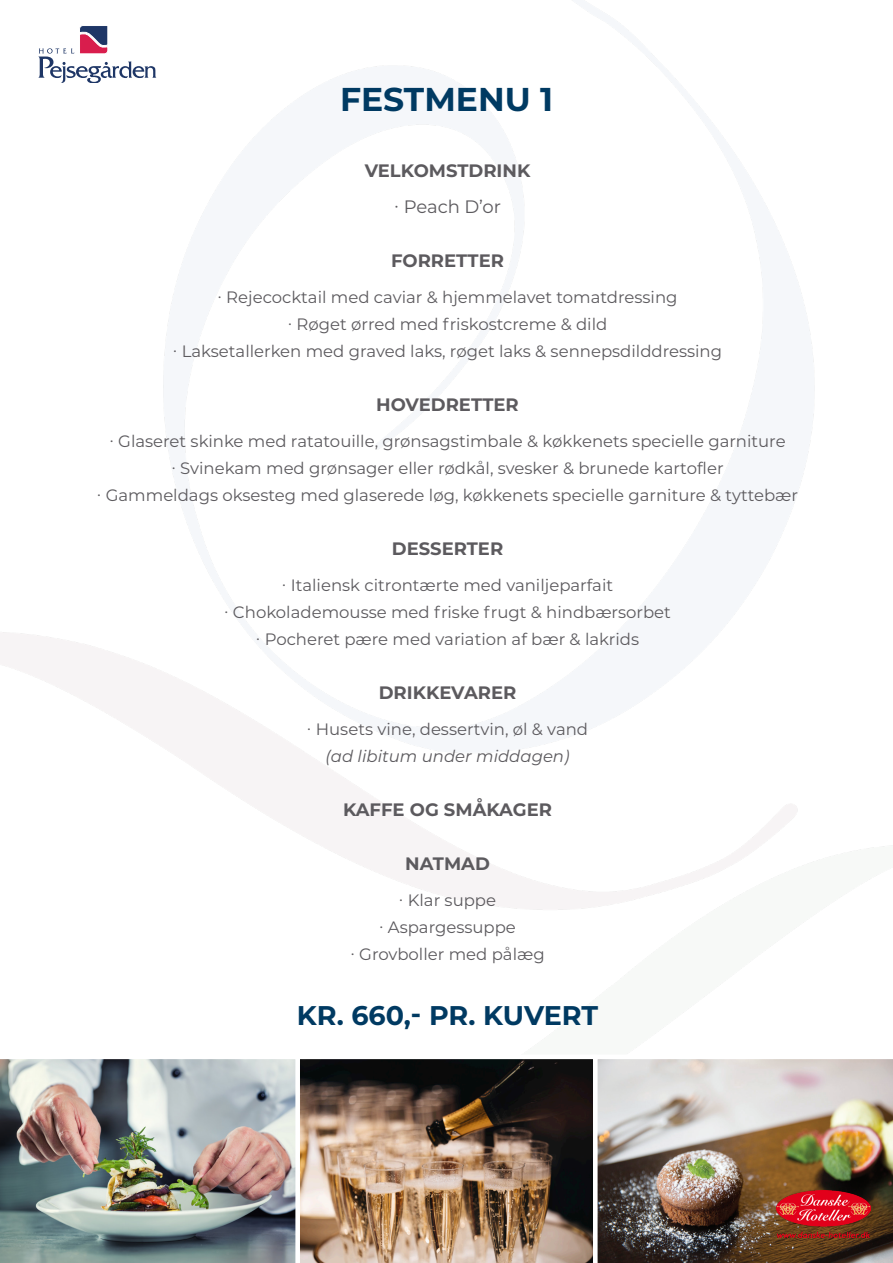
<style>
.page{position:relative;width:893px;height:1263px;background:#fff}
.page>*{position:absolute;margin:0;border:0;box-sizing:border-box;transform-origin:0 0}
.t1{font:700 33px "Montserrat";color:#003a62}
.t2{font:700 27px "Montserrat";color:#003a62}
.t3{font:700 18px "Montserrat";color:#5c5a5e}
.t4{font:18px "Montserrat";letter-spacing:-.01em;color:#5c5a5e}
.t5{font:16.5px/27px "Montserrat";color:#5c5a5e;text-align:center}
.t6{font:italic 16.5px "Montserrat";color:#5c5a5e}
</style>
<div class="page">
<img style="left:0;top:0;width:885px;height:1049px">
<img style="left:300px;top:1059px;width:293px;height:204px">
<img style="left:0;top:1059px;width:296px;height:204px">
<img style="left:597px;top:1059px;width:296px;height:204px">
<img style="left:776px;top:1191px;width:95px;height:46px">
<svg style="left:38px;top:26px;width:118px;height:56px"></svg>
<h1 class="t1" style="left:340px;top:75px;width:214px">FESTMENU 1</h1>
<p class="t3" style="left:365px;top:158px;width:167px">VELKOMSTDRINK</p>
<p class="t4" style="left:394px;top:194px;width:108px">· Peach D’or</p>
<p class="t3" style="left:391px;top:248px;width:114px">FORRETTER</p>
<p class="t5" style="left:173px;top:283px;width:551px">· Rejecocktail med caviar &amp; hjemmelavet tomatdressing<br>· Røget ørred med friskostcreme &amp; dild<br>· Laksetallerken med graved laks, røget laks &amp; sennepsdilddressing</p>
<p class="t3" style="left:376px;top:392px;width:144px">HOVEDRETTER</p>
<p class="t5" style="left:97px;top:427px;width:703px">· Glaseret skinke med ratatouille, grønsagstimbale &amp; køkkenets specielle garniture<br>· Svinekam med grønsager eller rødkål, svesker &amp; brunede kartofler<br>· Gammeldags oksesteg med glaserede løg, køkkenets specielle garniture &amp; tyttebær</p>
<p class="t3" style="left:392px;top:536px;width:113px">DESSERTER</p>
<p class="t5" style="left:224px;top:571px;width:448px">· Italiensk citrontærte med vaniljeparfait<br>· Chokolademousse med friske frugt &amp; hindbærsorbet · Pocheret pære med variation af bær &amp; lakrids</p>
<p class="t3" style="left:379px;top:680px;width:139px">DRIKKEVARER</p>
<p class="t5" style="left:307px;top:715px;width:283px">· Husets vine, dessertvin, øl &amp; vand</p>
<p class="t6" style="left:325px;top:745px;width:246px">(ad libitum under middagen)</p>
<p class="t3" style="left:343px;top:797px;width:210px">KAFFE OG SMÅKAGER</p>
<p class="t3" style="left:405px;top:851px;width:86px">NATMAD</p>
<p class="t5" style="left:350px;top:886px;width:196px">· Klar suppe<br>· Aspargessuppe<br>· Grovboller med pålæg</p>
<h2 class="t2" style="left:297px;top:995px;width:303px">KR. 660,- PR. KUVERT</h2>
</div>
